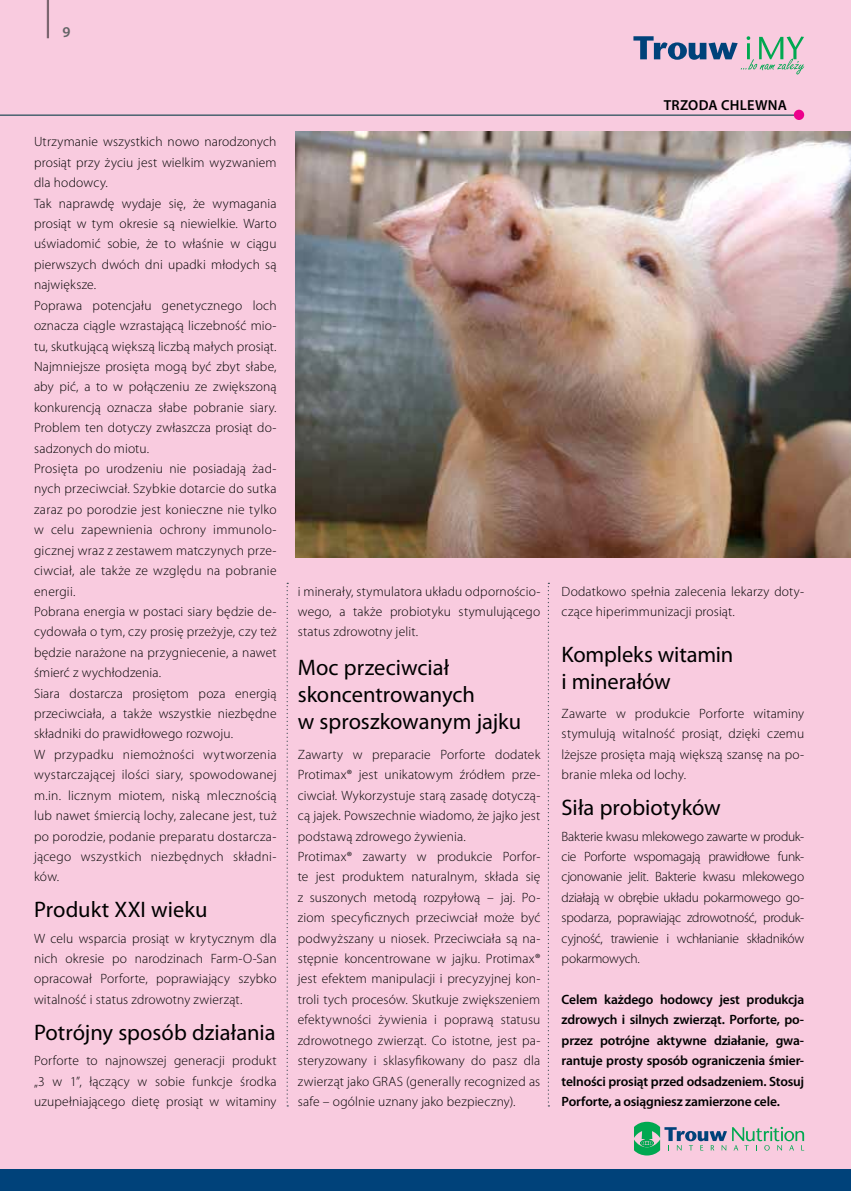
<style>
.page{position:relative;width:851px;height:1191px;background:#fff}
.page>*{position:absolute;margin:0;border:0;box-sizing:border-box;transform-origin:0 0}
.t1{font:22.5px/27px "Myriad Pro";letter-spacing:-.005em;color:#000}
.t2{font:600 15px "Myriad Pro";color:#636466}
.t3{font:600 14.55px "Myriad Pro";letter-spacing:.02em;color:#000}
.t4{font:300 13.5px/20.4px "Myriad Pro";letter-spacing:.015em;color:#000;text-align:justify}
.t5{font:600 13.5px/20.4px "Myriad Pro";letter-spacing:-.015em;color:#000;text-align:justify}
</style>
<div class="page">
<div style="left:0;top:0;width:850px;height:1191px;background:#f9cbdf"></div>
<div style="left:0;top:1169px;width:850px;height:22px;background:#00427a"></div>
<hr style="left:47px;top:0;width:2px;height:38px;background:#000">
<svg style="left:633px;top:36px;width:171px;height:38px"></svg>
<hr style="left:0;top:114px;width:795px;height:2px;background:#48626f">
<div style="left:793px;top:110px;width:11px;height:10px;background:#ec008c;border-radius:50%"></div>
<svg style="left:634px;top:1121px;width:170px;height:34px"></svg>
<img style="left:295px;top:132px;width:555px;height:425px">
<svg style="left:286px;top:583px;width:2px;height:523px"></svg>
<svg style="left:547px;top:583px;width:2px;height:523px"></svg>
<p class="t2" style="left:63px;top:23px;width:10px">9</p>
<p class="t4" style="left:34px;top:131px;width:244px;text-align:left">Utrzymanie wszystkich nowo narodzonych prosiąt przy życiu jest wielkim wyzwaniem dla hodowcy.<br>Tak naprawdę wydaje się, że wymagania prosiąt w tym okresie są niewielkie. Warto uświadomić sobie, że to właśnie w ciągu pierwszych dwóch dni upadki młodych są największe.<br>Poprawa potencjału genetycznego loch oznacza ciągle wzrastającą liczebność mio&shy;tu, skutkującą większą liczbą małych prosiąt.<br>Najmniejsze prosięta mogą być zbyt słabe, aby pić, a to w połączeniu ze zwiększoną konkurencją oznacza słabe pobranie siary.<br>Problem ten dotyczy zwłaszcza prosiąt do&shy;sadzonych do miotu.<br>Prosięta po urodzeniu nie posiadają żad&shy;nych przeciwciał. Szybkie dotarcie do sutka zaraz po porodzie jest konieczne nie tylko w celu zapewnienia ochrony immunolo&shy;gicznej wraz z zestawem matczynych prze&shy;ciwciał, ale także ze względu na pobranie energii.<br>Pobrana energia w postaci siary będzie de&shy;cydowała o tym, czy prosię przeżyje, czy też będzie narażone na przygniecenie, a nawet śmierć z wychłodzenia.<br>Siara dostarcza prosiętom poza energią przeciwciała, a także wszystkie niezbędne składniki do prawidłowego rozwoju.<br>W przypadku niemożności wytworzenia wystarczającej ilości siary, spowodowanej m.in. licznym miotem, niską mlecznością lub nawet śmiercią lochy, zalecane jest, tuż po porodzie, podanie preparatu dostarcza&shy;jącego wszystkich niezbędnych składni&shy;ków.</p>
<h1 class="t1" style="left:34px;top:895px;width:175px">Produkt XXI wieku</h1>
<p class="t4" style="left:34px;top:927px;width:244px">W celu wsparcia prosiąt w krytycznym dla nich okresie po narodzinach Farm-O-San opracował Porforte, poprawiający szybko witalność i status zdrowotny zwierząt.</p>
<h1 class="t1" style="left:34px;top:1018px;width:243px">Potrójny sposób działania</h1>
<p class="t4" style="left:34px;top:1050px;width:244px">Porforte to najnowszej generacji produkt „3 w 1”, łączący w sobie funkcje środka uzupełniającego dietę prosiąt w witaminy</p>
<p class="t4" style="left:298px;top:580px;width:244px">i minerały, stymulatora układu odpornościo&shy;wego, a także probiotyku stymulującego status zdrowotny jelit.</p>
<h1 class="t1" style="left:298px;top:653px;width:225px">Moc przeciwciał skoncentrowanych<br>w sproszkowanym jajku</h1>
<p class="t4" style="left:298px;top:744px;width:244px;text-align:left">Zawarty w preparacie Porforte dodatek Protimax® jest unikatowym źródłem prze&shy;ciwciał. Wykorzystuje starą zasadę dotyczą&shy;cą jajek. Powszechnie wiadomo, że jajko jest podstawą zdrowego żywienia.<br>Protimax® zawarty w produkcie Porfor&shy;te jest produktem naturalnym, składa się z suszonych metodą rozpyłową – jaj. Po&shy;ziom specyficznych przeciwciał może być podwyższany u niosek. Przeciwciała są na&shy;stępnie koncentrowane w jajku. Protimax® jest efektem manipulacji i precyzyjnej kon&shy;troli tych procesów. Skutkuje zwiększeniem efektywności żywienia i poprawą statusu zdrowotnego zwierząt. Co istotne, jest pa&shy;steryzowany i sklasyfikowany do pasz dla zwierząt jako GRAS (generally recognized as safe – ogólnie uznany jako bezpieczny).</p>
<p class="t3" style="left:663px;top:96px;width:125px">Trzoda chlewna</p>
<p class="t4" style="left:561px;top:580px;width:244px">Dodatkowo spełnia zalecenia lekarzy doty&shy;czące hiperimmunizacji prosiąt.</p>
<h1 class="t1" style="left:561px;top:641px;width:173px">Kompleks witamin i minerałów</h1>
<p class="t4" style="left:561px;top:703px;width:244px">Zawarte w produkcie Porforte witaminy stymulują witalność prosiąt, dzięki czemu lżejsze prosięta mają większą szansę na po&shy;branie mleka od lochy.</p>
<h1 class="t1" style="left:561px;top:793px;width:161px">Siła probiotyków</h1>
<p class="t4" style="left:561px;top:825px;width:244px">Bakterie kwasu mlekowego zawarte w produk&shy;cie Porforte wspomagają prawidłowe funk&shy;cjonowanie jelit. Bakterie kwasu mlekowego działają w obrębie układu pokarmowego go&shy;spodarza, poprawiając zdrowotność, produk&shy;cyjność, trawienie i wchłanianie składników pokarmowych.</p>
<p class="t5" style="left:561px;top:988px;width:244px">Celem każdego hodowcy jest produkcja zdrowych i silnych zwierząt. Porforte, po&shy;przez potrójne aktywne działanie, gwa&shy;rantuje prosty sposób ograniczenia śmier&shy;telności prosiąt przed odsadzeniem. Stosuj Porforte, a osiągniesz zamierzone cele.</p>
</div>
